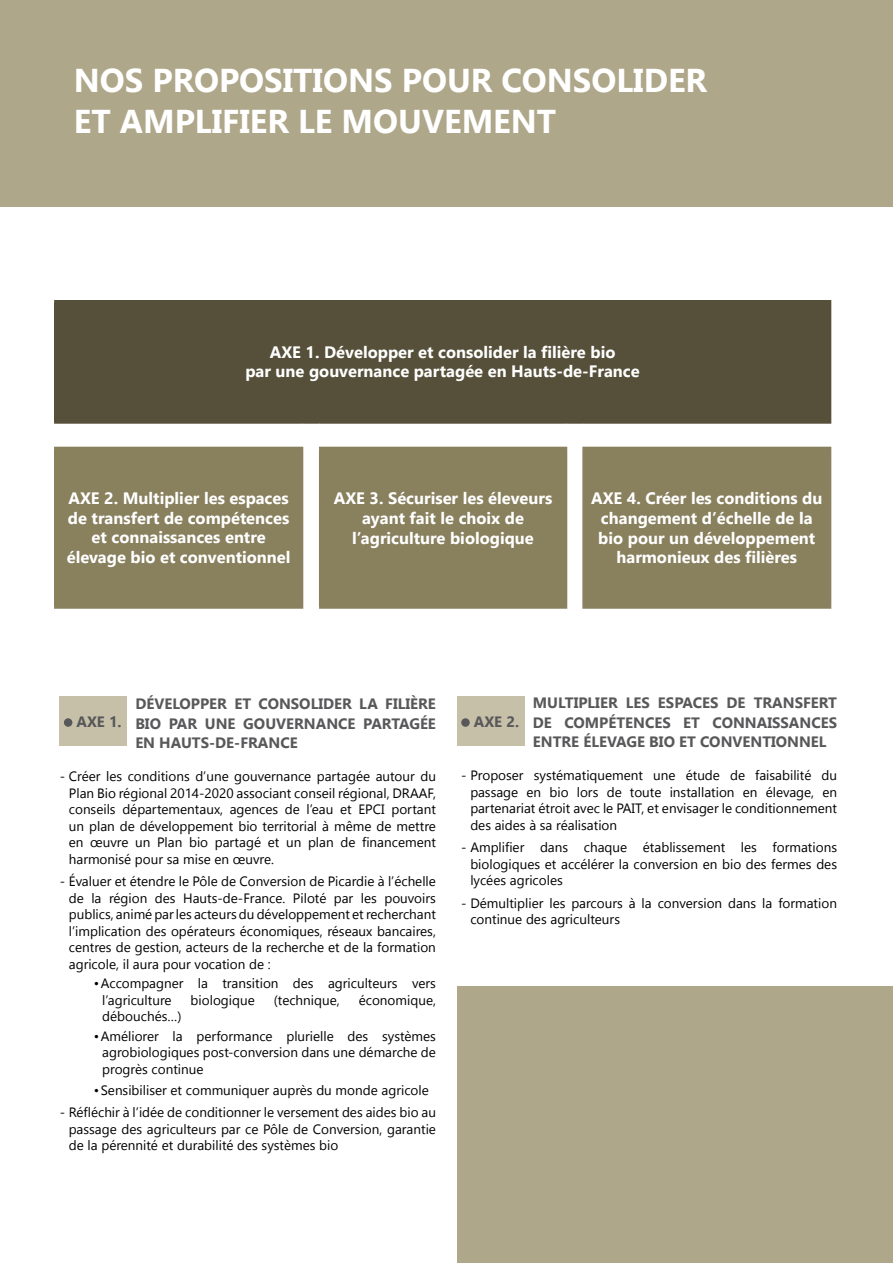
<style>
.page{position:relative;width:893px;height:1263px;background:#fff}
.page>*{position:absolute;margin:0;border:0;box-sizing:border-box;transform-origin:0 0}
.t1{font:700 33px/40.5px "Khmer UI";color:#fff}
.t2{font:700 16.5px/19.5px "Khmer UI";color:#fff;text-align:center}
.t3{font:700 15px/19.5px "Khmer UI";color:#58585a;text-align:justify}
.t4{font:13.5px/16.5px "Khmer UI";color:#000;text-align:justify}
</style>
<div class="page">
<div style="left:55px;top:301px;width:776px;height:122px;background:#56503a"></div>
<div style="left:56px;top:447px;width:774px;height:161px;background:#89805e"></div>
<hr style="left:54px;top:447px;width:249px;height:1px;background:#89805e">
<hr style="left:54px;top:448px;width:2px;height:159px;background:#89805e">
<hr style="left:302px;top:448px;width:1px;height:159px;background:#89805e">
<hr style="left:54px;top:607px;width:249px;height:2px;background:#89805e">
<hr style="left:319px;top:447px;width:248px;height:1px;background:#89805e">
<hr style="left:319px;top:448px;width:1px;height:159px;background:#89805e">
<hr style="left:566px;top:448px;width:1px;height:159px;background:#89805e">
<hr style="left:319px;top:607px;width:248px;height:2px;background:#89805e">
<hr style="left:582px;top:447px;width:249px;height:1px;background:#89805e">
<hr style="left:582px;top:448px;width:2px;height:159px;background:#89805e">
<hr style="left:830px;top:448px;width:1px;height:159px;background:#89805e">
<hr style="left:582px;top:607px;width:249px;height:2px;background:#89805e">
<hr style="left:54px;top:300px;width:249px;height:2px;background:#56503a">
<hr style="left:54px;top:302px;width:2px;height:120px;background:#56503a">
<svg style="left:303px;top:300px;width:17px;height:1px"></svg>
<hr style="left:320px;top:300px;width:246px;height:2px;background:#56503a">
<svg style="left:566px;top:300px;width:17px;height:1px"></svg>
<hr style="left:583px;top:300px;width:248px;height:2px;background:#56503a">
<hr style="left:54px;top:422px;width:249px;height:2px;background:#56503a">
<svg style="left:303px;top:423px;width:17px;height:1px"></svg>
<hr style="left:320px;top:422px;width:246px;height:2px;background:#56503a">
<svg style="left:566px;top:423px;width:17px;height:1px"></svg>
<hr style="left:583px;top:422px;width:248px;height:2px;background:#56503a">
<div style="left:60px;top:696px;width:67px;height:50px;background:#c7c0a9"></div>
<div style="left:64px;top:718px;width:8px;height:9px;background:#58585a;border-radius:50%"></div>
<div style="left:457px;top:696px;width:67px;height:50px;background:#c7c0a9"></div>
<div style="left:461px;top:718px;width:9px;height:9px;background:#58585a;border-radius:50%"></div>
<div style="left:458px;top:986px;width:435px;height:277px;background:#afa78a"></div>
<div style="left:0;top:0;width:893px;height:206px;background:#afa78a"></div>
<h1 class="t1" style="left:74px;top:60px;width:635px">NOS PROPOSITIONS POUR CONSOLIDER<br>ET AMPLIFIER LE MOUVEMENT</h1>
<p class="t2" style="left:246px;top:342px;width:396px">AXE 1. Développer et consolider la filière bio<br>par une gouvernance partagée en Hauts-de-France</p>
<p class="t2" style="left:67px;top:489px;width:225px">AXE 2. Multiplier les espaces de transfert de compétences et connaissances entre élevage bio et conventionnel</p>
<p class="t2" style="left:334px;top:489px;width:220px">AXE 3. Sécuriser les éleveurs ayant fait le choix de l’agriculture biologique</p>
<p class="t2" style="left:591px;top:489px;width:233px">AXE 4. Créer les conditions du changement d’échelle de la bio pour un développement harmonieux des filières</p>
<p class="t3" style="left:135px;top:694px;width:302px">DÉVELOPPER ET CONSOLIDER LA FILIÈRE BIO PAR UNE GOUVERNANCE PARTAGÉE EN HAUTS-DE-FRANCE</p>
<p class="t4" style="left:69px;top:768px;width:369px;text-indent:-9px">- Créer les conditions d’une gouvernance partagée autour du Plan Bio régional 2014-2020 associant conseil régional, DRAAF, conseils départementaux, agences de l’eau et EPCI portant un plan de développement bio territorial à même de mettre en œuvre un Plan bio partagé et un plan de financement harmonisé pour sa mise en œuvre.</p>
<p class="t4" style="left:69px;top:873px;width:369px;text-indent:-9px">- Évaluer et étendre le Pôle de Conversion de Picardie à l’échelle de la région des Hauts-de-France. Piloté par les pouvoirs publics, animé par les acteurs du développement et recherchant l’implication des opérateurs économiques, réseaux bancaires, centres de gestion, acteurs de la recherche et de la formation agricole, il aura pour vocation de :</p>
<p class="t4" style="left:102px;top:975px;width:335px;text-indent:-9px">• Accompagner la transition des agriculteurs vers l’agriculture</p>
<p class="t3" style="left:77px;top:712px;width:47px">AXE 1.</p>
<p class="t4" style="left:191px;top:992px;width:66px">biologique</p>
<p class="t4" style="left:274px;top:992px;width:67px">(technique,</p>
<p class="t4" style="left:359px;top:992px;width:79px">économique,</p>
<p class="t4" style="left:102px;top:1008px;width:81px">débouchés…)</p>
<p class="t4" style="left:102px;top:1028px;width:335px;text-indent:-9px">• Améliorer la performance plurielle des systèmes agrobiologiques post-conversion dans une démarche de progrès continue</p>
<p class="t4" style="left:94px;top:1082px;width:337px">• Sensibiliser et communiquer auprès du monde agricole</p>
<p class="t4" style="left:69px;top:1104px;width:369px;text-indent:-9px">- Réfléchir à l’idée de conditionner le versement des aides bio au passage des agriculteurs par ce Pôle de Conversion, garantie de la pérennité et durabilité des systèmes bio</p>
<p class="t3" style="left:533px;top:693px;width:306px">MULTIPLIER LES ESPACES DE TRANSFERT DE COMPÉTENCES ET CONNAISSANCES ENTRE ÉLEVAGE BIO ET CONVENTIONNEL</p>
<p class="t4" style="left:470px;top:767px;width:368px;text-indent:-9px">- Proposer systématiquement une étude de faisabilité du passage en bio lors de toute installation en élevage, en partenariat étroit avec le PAIT, et envisager le conditionnement des aides à sa réalisation</p>
<p class="t4" style="left:470px;top:839px;width:368px;text-indent:-9px">- Amplifier dans chaque établissement les formations biologiques et accélérer la conversion en bio des fermes des lycées agricoles</p>
<p class="t4" style="left:470px;top:895px;width:368px;text-indent:-9px">- Démultiplier les parcours à la conversion dans la formation continue des agriculteurs</p>
<p class="t3" style="left:474px;top:712px;width:47px">AXE 2.</p>
</div>
